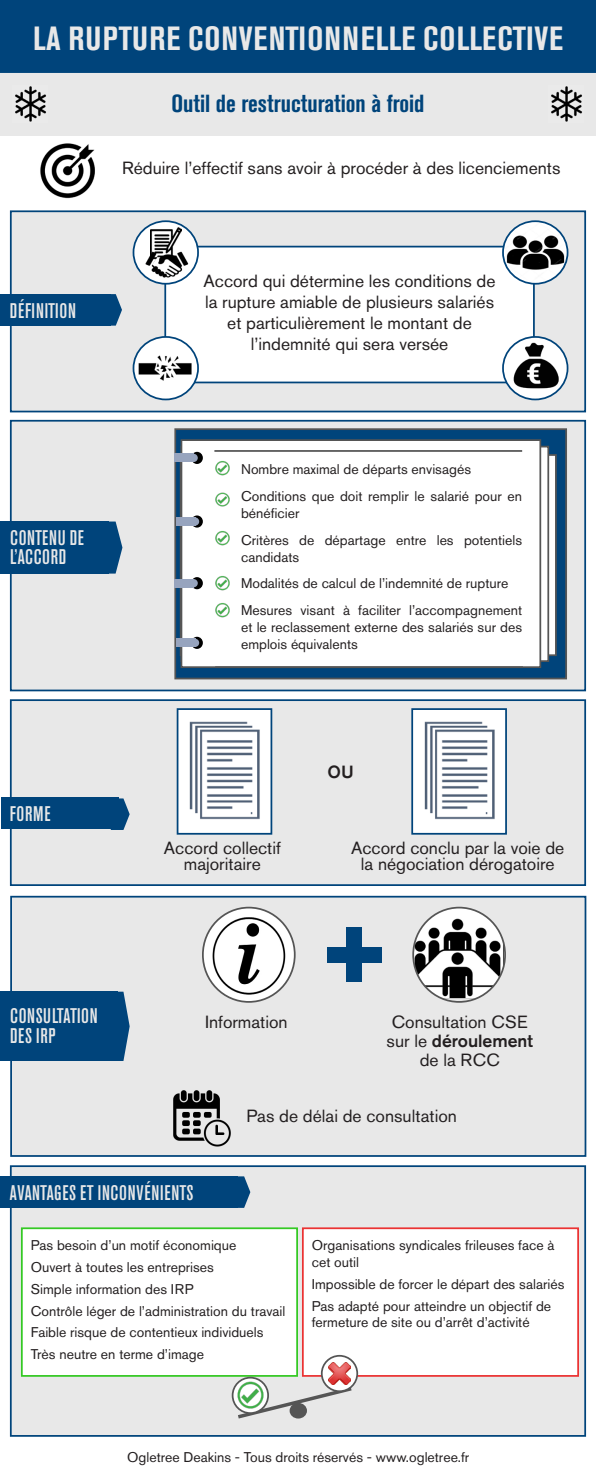
<style>
.page{position:relative;width:596px;height:1474px;background:#fff}
.page>*{position:absolute;margin:0;border:0;box-sizing:border-box;transform-origin:0 0}
.t1{font:700 condensed 33.25px "Akzidenz Grotesk BE";letter-spacing:.03em;color:#e8e8e8}
.t2{font:700 condensed 24.5px "Akzidenz Grotesk BE";color:#00447b}
.t3{font:500 condensed 21px/19.2px "Akzidenz Grotesk BE";letter-spacing:.03em;color:#e8e8e8}
.t4{font:17.5px/21px "Akzidenz Grotesk BE";color:#231f20;text-align:center}
.t5{font:500 17.5px "Akzidenz Grotesk BE";color:#231f20}
.t6{font:14px/16.8px "Akzidenz Grotesk BE";color:#231f20}
.s1{font-weight:500}
</style>
<div class="page">
<div style="left:0;top:0;width:595px;height:73px;background:#00447b"></div>
<div style="left:0;top:73px;width:595px;height:62px;background:#e8e8e8"></div>
<img style="left:40px;top:143px;width:55px;height:56px">
<div style="left:10px;top:210px;width:575px;height:202px;background:#e8e8e8;border:2px solid #00447b"></div>
<div style="left:0;top:294px;width:111px;height:31px;background:#00447b"></div>
<svg style="left:111px;top:294px;width:11px;height:31px"></svg>
<div style="left:164px;top:246px;width:370px;height:137px;background:#fff;border:2px solid #00447b"></div>
<img style="left:506px;top:337px;width:57px;height:62px">
<div style="left:502px;top:336px;width:66px;height:64px;border:2px solid #00447b;border-radius:50%"></div>
<img style="left:502px;top:221px;width:65px;height:63px">
<div style="left:502px;top:220px;width:66px;height:64px;border:2px solid #00447b;border-radius:50%"></div>
<svg style="left:133px;top:221px;width:65px;height:63px"></svg>
<img style="left:150px;top:226px;width:32px;height:20px">
<div style="left:132px;top:220px;width:67px;height:64px;border:2px solid #00447b;border-radius:50%"></div>
<img style="left:143px;top:246px;width:45px;height:36px">
<img style="left:135px;top:337px;width:63px;height:62px">
<div style="left:132px;top:336px;width:67px;height:64px;border:2px solid #00447b;border-radius:50%"></div>
<div style="left:10px;top:420px;width:575px;height:271px;background:#e8e8e8;border:2px solid #00447b"></div>
<svg style="left:174px;top:428px;width:392px;height:251px;background:#265881"></svg>
<div style="left:180px;top:446px;width:369px;height:216px;background:linear-gradient(to bottom,#fff,#fff);border:2px solid #555"></div>
<div style="left:180px;top:439px;width:361px;height:229px;background:#fff;border:2px solid #555"></div>
<svg style="left:191px;top:452px;width:12px;height:12px"></svg>
<svg style="left:191px;top:515px;width:12px;height:12px"></svg>
<svg style="left:191px;top:577px;width:12px;height:12px"></svg>
<svg style="left:191px;top:636px;width:12px;height:13px"></svg>
<div style="left:190px;top:454px;width:8px;height:8px;background:#97a4be;border-radius:50%"></div>
<div style="left:191px;top:517px;width:8px;height:8px;background:#97a4be;border-radius:50%"></div>
<div style="left:190px;top:579px;width:8px;height:8px;background:#97a4be;border-radius:50%"></div>
<div style="left:191px;top:638px;width:8px;height:9px;background:#97a4be;border-radius:50%"></div>
<div style="left:174px;top:454px;width:20px;height:8px;background:#97a4be"></div>
<div style="left:176px;top:517px;width:19px;height:8px;background:#97a4be"></div>
<div style="left:174px;top:579px;width:20px;height:8px;background:#97a4be"></div>
<div style="left:176px;top:638px;width:19px;height:9px;background:#97a4be"></div>
<hr style="left:214px;top:450px;width:308px;height:2px;background:#555">
<hr style="left:215px;top:666px;width:307px;height:2px;background:#555">
<img style="left:215px;top:603px;width:15px;height:15px">
<img style="left:215px;top:576px;width:15px;height:15px">
<img style="left:215px;top:531px;width:15px;height:15px">
<img style="left:215px;top:492px;width:15px;height:15px">
<img style="left:215px;top:461px;width:15px;height:15px">
<div style="left:0;top:521px;width:109px;height:52px;background:#00447b"></div>
<svg style="left:109px;top:521px;width:13px;height:52px"></svg>
<div style="left:10px;top:699px;width:575px;height:187px;background:#e8e8e8;border:2px solid #00447b"></div>
<img style="left:179px;top:711px;width:90px;height:120px">
<div style="left:176px;top:708px;width:96px;height:126px;border:2px solid #00447b"></div>
<img style="left:414px;top:711px;width:89px;height:120px">
<div style="left:411px;top:708px;width:95px;height:126px;border:2px solid #00447b"></div>
<div style="left:1px;top:797px;width:117px;height:31px;background:#00447b"></div>
<svg style="left:105px;top:798px;width:25px;height:32px"></svg>
<div style="left:10px;top:895px;width:576px;height:261px;background:#e8e8e8;border:2px solid #00447b"></div>
<div style="left:346px;top:927px;width:16px;height:54px;background:#00447b"></div>
<div style="left:327px;top:947px;width:54px;height:15px;background:#00447b"></div>
<div style="left:203px;top:907px;width:91px;height:94px;background:#fff;border-radius:50%"></div>
<img style="left:210px;top:914px;width:76px;height:81px">
<div style="left:202px;top:906px;width:93px;height:96px;border:2px solid #555;border-radius:50%"></div>
<img style="left:413px;top:909px;width:90px;height:89px">
<div style="left:412px;top:906px;width:93px;height:96px;border:2px solid #555;border-radius:50%"></div>
<img style="left:173px;top:1090px;width:58px;height:57px">
<div style="left:0;top:991px;width:117px;height:70px;background:#00447b"></div>
<svg style="left:117px;top:991px;width:13px;height:70px"></svg>
<div style="left:10px;top:1165px;width:575px;height:271px;background:#e8e8e8;border:2px solid #00447b"></div>
<svg style="left:234px;top:1384px;width:121px;height:35px"></svg>
<div style="left:290px;top:1403px;width:16px;height:14px;background:#555;border-radius:50%"></div>
<div style="left:289px;top:1402px;width:18px;height:16px;border:2px solid #555;border-radius:50%"></div>
<div style="left:0;top:1176px;width:238px;height:31px;background:#00447b"></div>
<div style="left:21px;top:1227px;width:277px;height:149px;background:#fff;border:2px solid #34c924"></div>
<svg style="left:238px;top:1176px;width:12px;height:31px"></svg>
<svg style="left:232px;top:1377px;width:36px;height:35px"></svg>
<img style="left:235px;top:1379px;width:30px;height:33px">
<div style="left:231px;top:1376px;width:38px;height:37px;border:2px solid #555;border-radius:50%"></div>
<div style="left:302px;top:1227px;width:276px;height:149px;background:#fff;border:2px solid #eb3333"></div>
<svg style="left:321px;top:1355px;width:36px;height:36px"></svg>
<img style="left:328px;top:1361px;width:23px;height:23px">
<div style="left:321px;top:1354px;width:37px;height:37px;border:2px solid #555;border-radius:50%"></div>
<img style="left:551px;top:86px;width:31px;height:36px">
<img style="left:15px;top:86px;width:31px;height:36px">
<p class="t1" style="left:33px;top:19px;width:531px">LA RUPTURE CONVENTIONNELLE COLLECTIVE</p>
<p class="t2" style="left:171px;top:90px;width:254px">Outil de restructuration à froid</p>
<p class="t3" style="left:10px;top:301px;width:67px">DÉFINITION</p>
<p class="t4" style="left:122px;top:158px;width:439px">Réduire l’effectif sans avoir à procéder à des licenciements</p>
<p class="t4" style="left:203px;top:270px;width:293px">Accord qui détermine les conditions de la rupture amiable de plusieurs salariés et particulièrement le montant de l’indemnité qui sera versée</p>
<p class="t3" style="left:10px;top:527px;width:75px">CONTENU DE<br>L’ACCORD</p>
<p class="t6" style="left:241px;top:461px;width:231px">Nombre maximal de départs envisagés</p>
<p class="t6" style="left:241px;top:488px;width:282px">Conditions que doit remplir le salarié pour en bénéficier</p>
<p class="t6" style="left:241px;top:531px;width:282px">Critères de départage entre les potentiels candidats</p>
<p class="t6" style="left:241px;top:575px;width:269px">Modalités de calcul de l’indemnité de rupture</p>
<p class="t6" style="left:241px;top:601px;width:282px;text-align:justify">Mesures visant à faciliter l’accompagnement et le reclassement externe des salariés sur des emplois équivalents</p>
<p class="t3" style="left:10px;top:803px;width:42px">FORME</p>
<p class="t5" style="left:327px;top:761px;width:28px">OU</p>
<p class="t4" style="left:164px;top:840px;width:118px;line-height:15.8px">Accord collectif majoritaire</p>
<p class="t4" style="left:351px;top:840px;width:214px;line-height:15.8px">Accord conclu par la voie de la négociation dérogatoire</p>
<p class="t3" style="left:10px;top:1006px;width:89px">CONSULTATION<br>DES IRP</p>
<p class="t4" style="left:205px;top:1010px;width:84px">Information</p>
<p class="t4" style="left:386px;top:1011px;width:148px;line-height:19.2px">Consultation CSE sur le <span class="s1">déroulement </span>de la RCC</p>
<p class="t4" style="left:246px;top:1105px;width:212px">Pas de délai de consultation</p>
<p class="t3" style="left:10px;top:1182px;width:185px">AVANTAGES ET INCONVÉNIENTS</p>
<p class="t6" style="left:31px;top:1236px;width:207px">Pas besoin d’un motif économique</p>
<p class="t6" style="left:31px;top:1258px;width:184px">Ouvert à toutes les entreprises</p>
<p class="t6" style="left:31px;top:1280px;width:164px">Simple information des IRP</p>
<p class="t6" style="left:31px;top:1302px;width:256px">Contrôle léger de l’administration du travail</p>
<p class="t6" style="left:31px;top:1323px;width:234px">Faible risque de contentieux individuels</p>
<p class="t6" style="left:31px;top:1345px;width:175px">Très neutre en terme d’image</p>
<p class="t6" style="left:311px;top:1236px;width:244px">Organisations syndicales frileuses face à cet outil</p>
<p class="t6" style="left:311px;top:1275px;width:254px">Impossible de forcer le départ des salariés</p>
<p class="t6" style="left:311px;top:1297px;width:241px">Pas adapté pour atteindre un objectif de fermeture de site ou d’arrêt d’activité</p>
<p class="t6" style="left:127px;top:1448px;width:343px">Ogletree Deakins - Tous droits réservés - www.ogletree.fr</p>
</div>
